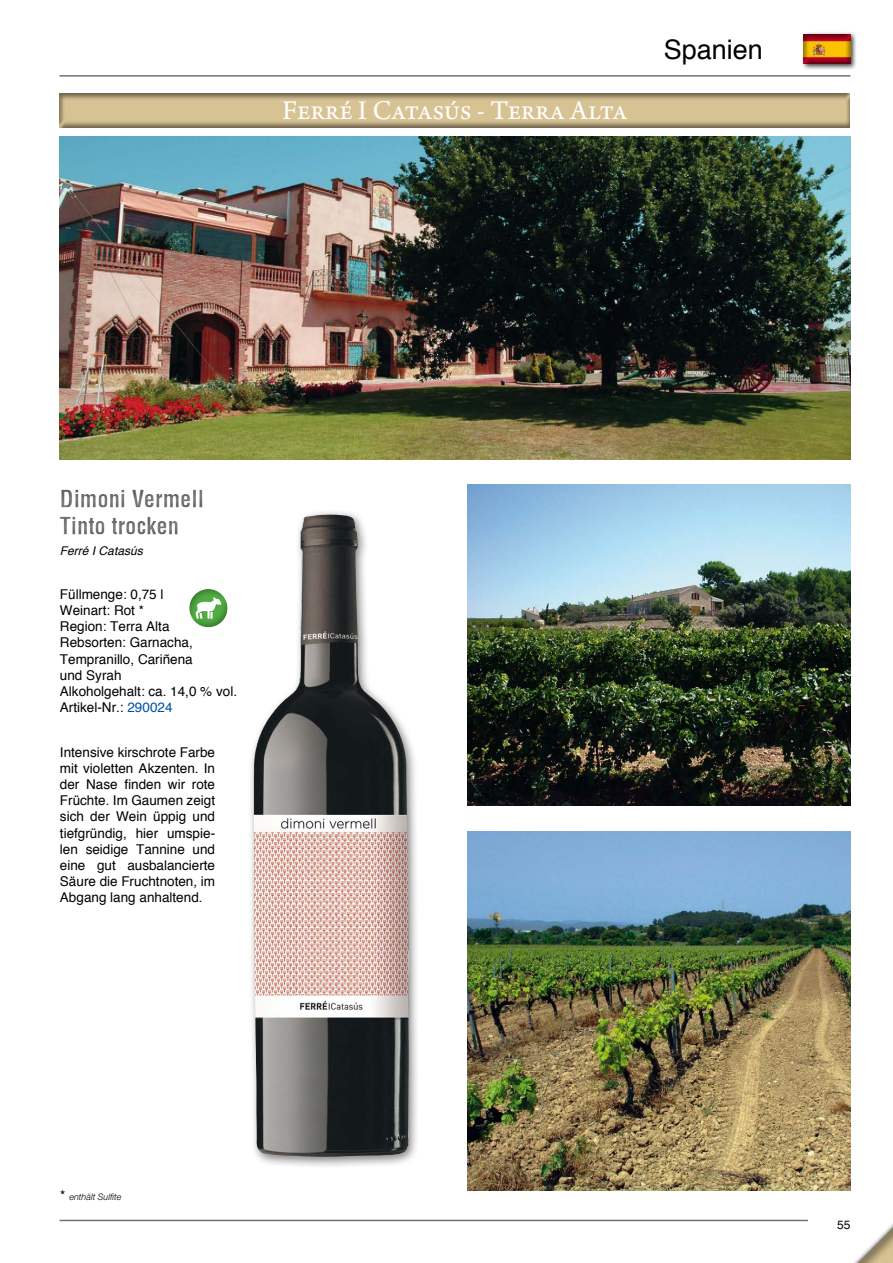
<style>
.page{position:relative;width:893px;height:1263px;background:#fff}
.page>*{position:absolute;margin:0;border:0;box-sizing:border-box;transform-origin:0 0}
.t1{font:28.5px "Arno Pro";color:#fff}
.t2{font:27px "Helvetica";color:#000}
.t3{font:700 condensed 22.5px/27px "Helvetica";color:#7b7c7e}
.t4{font:13.5px/16.2px "Helvetica";color:#000}
.t5{font:italic 12px "Helvetica";color:#000}
.t6{font:12px "Helvetica";color:#000}
.t7{font:italic 300 9px "Helvetica Neue LT Pro";color:#000}
.s1{color:#00519e}
.s2{font-family:"Helvetica";font-weight:400;font-style:normal;font-size:13.5px}
</style>
<div class="page">
<hr style="left:60px;top:1220px;width:748px;height:1px;background:#707172">
<hr style="left:60px;top:75px;width:790px;height:2px;background:#707172">
<img style="left:60px;top:136px;width:790px;height:323px">
<img style="left:468px;top:485px;width:382px;height:320px">
<img style="left:468px;top:831px;width:382px;height:360px">
<div style="left:247px;top:509px;width:174px;height:660px;background:#000;opacity:.5"></div>
<img style="left:253px;top:515px;width:157px;height:642px">
<div style="left:49px;top:482px;width:169px;height:60px;background:#000;opacity:.5"></div>
<div style="left:58px;top:92px;width:795px;height:37px;background:#000;opacity:.5"></div>
<div style="left:801px;top:31px;width:56px;height:39px;background:#000;opacity:.75"></div>
<div style="left:803px;top:33px;width:49px;height:33px;background:#000;opacity:.5"></div>
<svg style="left:854px;top:1223px;width:39px;height:40px"></svg>
<div style="left:188px;top:588px;width:42px;height:41px;background:#000;opacity:.25"></div>
<p class="t1" style="left:282px;top:94px;width:347px">Ferré I Catasús - Terra Alta</p>
<p class="t2" style="left:664px;top:29px;width:101px">Spanien</p>
<h3 class="t3" style="left:60px;top:485px;width:146px">Dimoni Vermell<br>Tinto trocken</h3>
<p class="t5" style="left:60px;top:542px;width:88px">FerréICatasús</p>
<p class="t4" style="left:60px;top:586px;width:105px">Füllmenge: 0,75 l</p>
<p class="t4" style="left:60px;top:602px;width:86px">Weinart: Rot *</p>
<p class="t4" style="left:60px;top:619px;width:111px">Region: Terra Alta</p>
<p class="t4" style="left:60px;top:635px;width:134px">Rebsorten: Garnacha,<br>Tempranillo, Cariñena</p>
<p class="t4" style="left:60px;top:667px;width:63px">und Syrah</p>
<p class="t4" style="left:60px;top:683px;width:179px">Alkoholgehalt: ca. 14,0 % vol.</p>
<p class="t4" style="left:60px;top:700px;width:114px">Artikel-Nr.: <span class="s1">290024</span></p>
<p class="t4" style="left:60px;top:744px;width:157px;text-align:justify">Intensive kirschrote Farbe mit violetten Akzenten. In der Nase finden wir rote Früchte. Im Gaumen zeigt sich der Wein üppig und tiefgründig, hier umspie&shy;len seidige Tannine und eine gut ausbalancierte Säure die Fruchtnoten, im Abgang lang anhaltend.</p>
<p class="t7" style="left:60px;top:1192px;width:63px"><span class="s2">*</span> enthält Sulfite</p>
<p class="t6" style="left:837px;top:1216px;width:15px">55</p>
</div>
